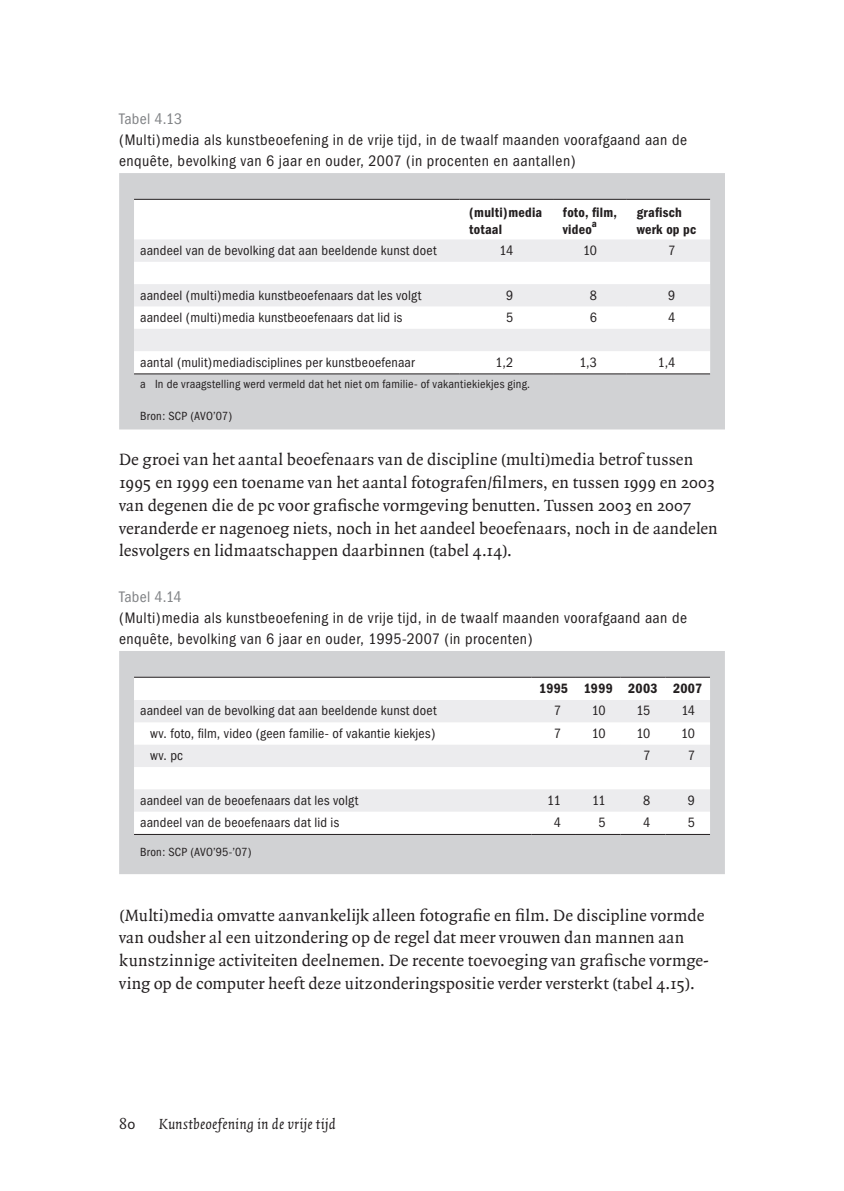
<style>
.page{position:relative;width:844px;height:1191px;background:#fff}
.page>*{position:absolute;margin:0;border:0;box-sizing:border-box;transform-origin:0 0}
.t1{font:17.5px/22.8px "Quadraat";letter-spacing:.005em;color:#231f20}
.t2{font:condensed 15.75px/21px "Franklin Gothic";letter-spacing:.03em;color:#231f20}
.t3{font:italic 15.75px "Quadraat";letter-spacing:.015em;color:#231f20}
.t4{font:condensed 15.75px "Franklin Gothic";letter-spacing:.015em;color:#808285}
.t5{font:15.75px "Quadraat";color:#231f20}
.t6{font:condensed 14px "Franklin Gothic";letter-spacing:.01em;color:#231f20}
.t7{font:600 condensed 14px/17px "Franklin Gothic";letter-spacing:.015em;color:#231f20}
.t8{font:condensed 12.25px "Franklin Gothic";letter-spacing:.015em;color:#231f20}
.t9{font:600 condensed 10.5px "Franklin Gothic";color:#231f20}
</style>
<div class="page">
<div style="left:119px;top:173px;width:605px;height:256px;background:#d1d2d4"></div>
<svg style="left:134px;top:200px;width:576px;height:173px"></svg>
<svg style="left:134px;top:239px;width:576px;height:112px;fill:#ececee"></svg>
<hr style="left:134px;top:373px;width:325px;height:1px;background:#231f20">
<hr style="left:459px;top:373px;width:94px;height:1px;background:#231f20">
<hr style="left:553px;top:373px;width:73px;height:1px;background:#231f20">
<hr style="left:626px;top:373px;width:84px;height:1px;background:#231f20">
<hr style="left:134px;top:199px;width:325px;height:1px;background:#231f20">
<hr style="left:459px;top:199px;width:94px;height:1px;background:#231f20">
<hr style="left:553px;top:199px;width:73px;height:1px;background:#231f20">
<hr style="left:626px;top:199px;width:84px;height:1px;background:#231f20">
<div style="left:119px;top:651px;width:605px;height:223px;background:#d1d2d4"></div>
<svg style="left:134px;top:678px;width:575px;height:156px"></svg>
<svg style="left:134px;top:700px;width:575px;height:111px;fill:#ececee"></svg>
<hr style="left:134px;top:834px;width:397px;height:1px;background:#231f20">
<hr style="left:531px;top:834px;width:45px;height:1px;background:#231f20">
<hr style="left:576px;top:834px;width:44px;height:1px;background:#231f20">
<hr style="left:620px;top:834px;width:45px;height:1px;background:#231f20">
<hr style="left:665px;top:834px;width:44px;height:1px;background:#231f20">
<hr style="left:134px;top:677px;width:397px;height:1px;background:#231f20">
<hr style="left:531px;top:677px;width:45px;height:1px;background:#231f20">
<hr style="left:576px;top:677px;width:44px;height:1px;background:#231f20">
<hr style="left:620px;top:677px;width:45px;height:1px;background:#231f20">
<hr style="left:665px;top:677px;width:44px;height:1px;background:#231f20">
<p class="t4" style="left:119px;top:110px;width:64px">Tabel 4.13</p>
<p class="t2" style="left:119px;top:129px;width:569px">(Multi)media als kunstbeoefening in de vrije tijd, in de twaalf maanden voorafgaand aan de enquête, bevolking van 6 jaar en ouder, 2007 (in procenten en aantallen)</p>
<p class="t7" style="left:469px;top:203px;width:74px">(multi)media totaal</p>
<p class="t7" style="left:563px;top:203px;width:55px">foto, film, video</p>
<p class="t7" style="left:636px;top:203px;width:61px">grafisch werk op pc</p>
<p class="t9" style="left:591px;top:217px;width:7px">a</p>
<p class="t6" style="left:140px;top:242px;width:298px">aandeel van de bevolking dat aan beeldende kunst doet</p>
<p class="t6" style="left:499px;top:242px;width:15px">14</p>
<p class="t6" style="left:583px;top:242px;width:15px">10</p>
<p class="t6" style="left:668px;top:242px;width:9px">7</p>
<p class="t6" style="left:140px;top:287px;width:282px">aandeel (multi)media kunstbeoefenaars dat les volgt</p>
<p class="t6" style="left:506px;top:287px;width:9px">9</p>
<p class="t6" style="left:589px;top:287px;width:9px">8</p>
<p class="t6" style="left:668px;top:287px;width:9px">9</p>
<p class="t6" style="left:140px;top:309px;width:263px">aandeel (multi)media kunstbeoefenaars dat lid is</p>
<p class="t6" style="left:506px;top:309px;width:9px">5</p>
<p class="t6" style="left:589px;top:309px;width:9px">6</p>
<p class="t6" style="left:668px;top:309px;width:9px">4</p>
<p class="t6" style="left:140px;top:354px;width:276px">aantal (mulit)mediadisciplines per kunstbeoefenaar</p>
<p class="t6" style="left:495px;top:354px;width:19px">1,2</p>
<p class="t6" style="left:579px;top:354px;width:19px">1,3</p>
<p class="t6" style="left:657px;top:354px;width:19px">1,4</p>
<p class="t8" style="left:140px;top:377px;width:391px">a In de vraagstelling werd vermeld dat het niet om familie- of vakantiekiekjes ging.</p>
<p class="t8" style="left:140px;top:408px;width:93px">Bron: SCP (AVO’07)</p>
<p class="t1" style="left:119px;top:449px;width:600px">De groei van het aantal beoefenaars van de discipline (multi)media betrof tussen 1995 en 1999 een toename van het aantal fotografen/filmers, en tussen 1999 en 2003 van degenen die de pc voor grafische vormgeving benutten. Tussen 2003 en 2007 veranderde er nagenoeg niets, noch in het aandeel beoefenaars, noch in de aandelen lesvolgers en lidmaatschappen daarbinnen (tabel 4.14).</p>
<p class="t4" style="left:119px;top:588px;width:64px">Tabel 4.14</p>
<p class="t2" style="left:119px;top:607px;width:569px">(Multi)media als kunstbeoefening in de vrije tijd, in de twaalf maanden voorafgaand aan de enquête, bevolking van 6 jaar en ouder, 1995-2007 (in procenten)</p>
<p class="t7" style="left:539px;top:680px;width:164px">1995 1999 2003 2007</p>
<p class="t6" style="left:140px;top:703px;width:298px">aandeel van de bevolking dat aan beeldende kunst doet</p>
<p class="t6" style="left:553px;top:703px;width:9px">7</p>
<p class="t6" style="left:591px;top:703px;width:15px">10</p>
<p class="t6" style="left:636px;top:703px;width:16px">15</p>
<p class="t6" style="left:681px;top:703px;width:15px">14</p>
<p class="t6" style="left:150px;top:725px;width:286px">wv. foto, film, video (geen familie- of vakantie kiekjes)</p>
<p class="t6" style="left:553px;top:725px;width:9px">7</p>
<p class="t6" style="left:591px;top:725px;width:15px">10</p>
<p class="t6" style="left:636px;top:725px;width:15px">10</p>
<p class="t6" style="left:681px;top:725px;width:15px">10</p>
<p class="t6" style="left:150px;top:747px;width:34px">wv. pc</p>
<p class="t6" style="left:643px;top:747px;width:9px">7</p>
<p class="t6" style="left:687px;top:747px;width:9px">7</p>
<p class="t6" style="left:140px;top:792px;width:219px">aandeel van de beoefenaars dat les volgt</p>
<p class="t6" style="left:547px;top:792px;width:15px">11</p>
<p class="t6" style="left:592px;top:792px;width:15px">11</p>
<p class="t6" style="left:643px;top:792px;width:9px">8</p>
<p class="t6" style="left:687px;top:792px;width:9px">9</p>
<p class="t6" style="left:140px;top:814px;width:200px">aandeel van de beoefenaars dat lid is</p>
<p class="t6" style="left:553px;top:814px;width:9px">4</p>
<p class="t6" style="left:598px;top:814px;width:9px">5</p>
<p class="t6" style="left:643px;top:814px;width:9px">4</p>
<p class="t6" style="left:687px;top:814px;width:9px">5</p>
<p class="t8" style="left:140px;top:845px;width:113px">Bron: SCP (AVO’95-’07)</p>
<p class="t1" style="left:119px;top:904px;width:591px">(Multi)media omvatte aanvankelijk alleen fotografie en film. De discipline vormde van oudsher al een uitzondering op de regel dat meer vrouwen dan mannen aan kunstzinnige activiteiten deelnemen. De recente toevoeging van grafische vormge&shy;ving op de computer heeft deze uitzonderingspositie verder versterkt (tabel 4.15).</p>
<p class="t5" style="left:119px;top:1116px;width:18px">80</p>
<p class="t3" style="left:159px;top:1116px;width:178px">Kunstbeoefening in de vrije tijd</p>
</div>
